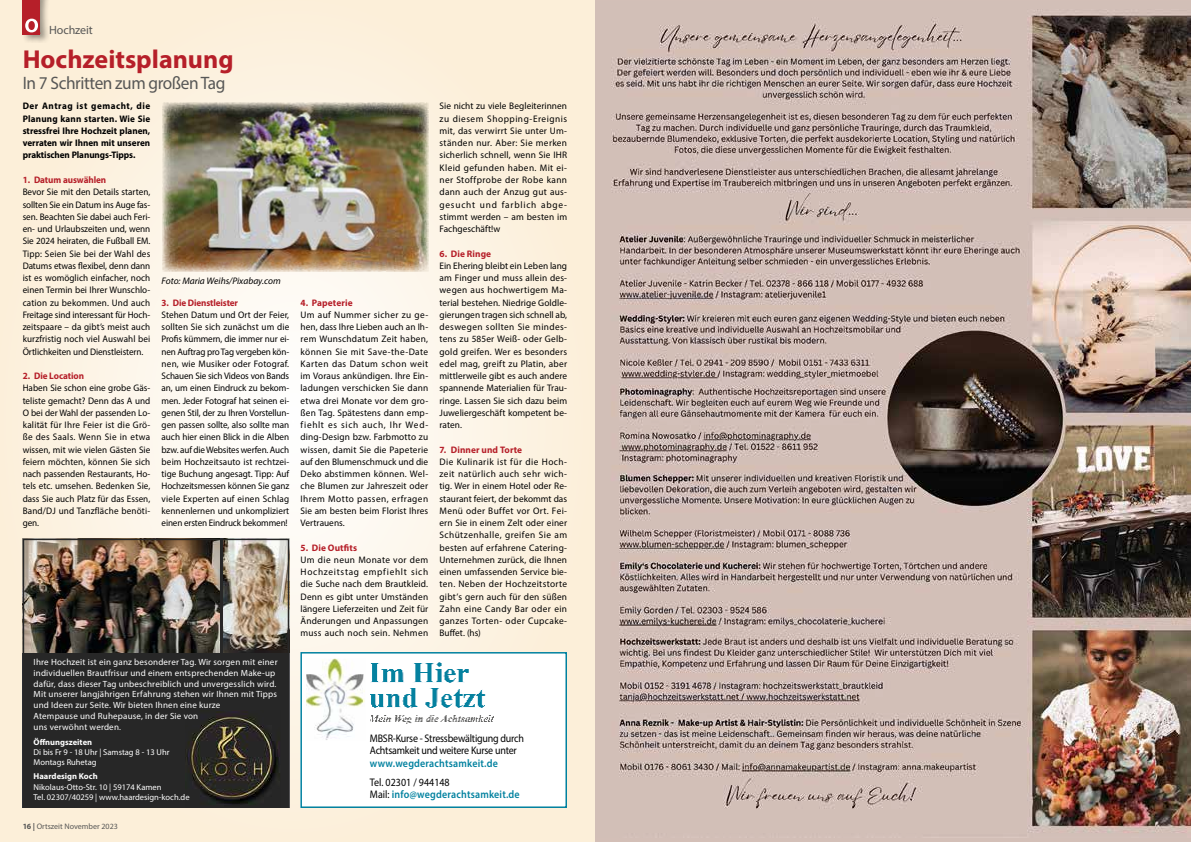
<style>
.page{position:relative;width:1191px;height:842px;background:#fff}
.page>*{position:absolute;margin:0;border:0;box-sizing:border-box;transform-origin:0 0}
.t1{font:700 26px "Myriad Pro";color:#b61f29}
.t2{font:18px "Myriad Pro";letter-spacing:-.025em;color:#575756;scale:.96 1}
.t3{font:12px "Myriad Pro";letter-spacing:-.005em;color:#575756}
.t4{font:600 11px/12px "Myriad Pro";letter-spacing:.02em;color:#00819f;scale:.91 1}
.t5{font:11px/12px "Myriad Pro";letter-spacing:-.02em;color:#000;scale:.91 1}
.t6{font:9.5px/12.3px "Myriad Pro";letter-spacing:.01em;color:#000;text-align:justify}
.t7{font:9.5px/12.3px "Myriad Pro";letter-spacing:.01em;color:#000;text-align:justify;scale:.96 1}
.t8{font:700 9.5px/12.3px "Myriad Pro";letter-spacing:-.01em;color:#000;text-align:justify;scale:.96 1}
.t9{font:700 9.5px "Myriad Pro";letter-spacing:-.005em;color:#b61f29}
.t10{font:700 9.5px "Myriad Pro";letter-spacing:-.005em;color:#b61f29;scale:.96 1}
.t11{font:italic 9.5px "Myriad Pro";color:#000}
.t12{font:9px/10.8px "Myriad Pro";letter-spacing:.02em;color:#fff}
.t13{font:8.5px/10.2px "Myriad Pro";color:#fff}
.t14{font:700 8.5px "Myriad Pro";color:#fff}
.t15{font:8px "Myriad Pro";color:#575756}
.s1{font-weight:700}
.s2{font-weight:400;color:#000}
</style>
<div class="page">
<svg style="left:0;top:0;width:595px;height:842px;fill:#fcf2e1"></svg>
<div style="left:21px;top:0;width:29px;height:44px;background:#000;opacity:.41"></div>
<div style="left:23px;top:0;width:17px;height:34px;background:#b61f29"></div>
<svg style="left:25px;top:19px;width:13px;height:13px"></svg>
<div style="left:23px;top:539px;width:266px;height:269px;background:#272727"></div>
<img style="left:26px;top:542px;width:193px;height:111px">
<img style="left:224px;top:542px;width:62px;height:111px">
<div style="left:23px;top:539px;width:266px;height:269px;border:2px solid #272727"></div>
<img style="left:185px;top:711px;width:96px;height:97px">
<img style="left:162px;top:103px;width:266px;height:168px">
<div style="left:300px;top:652px;width:267px;height:156px;background:#fff"></div>
<div style="left:300px;top:652px;width:267px;height:156px;border:2px solid #00819f"></div>
<img style="left:306px;top:659px;width:59px;height:81px">
<img style="left:370px;top:662px;width:124px;height:62px">
<img style="left:595px;top:1px;width:596px;height:837px">
<p class="t3" style="left:49px;top:22px;width:45px">Hochzeit</p>
<h1 class="t1" style="left:23px;top:42px;width:212px">Hochzeitsplanung</h1>
<h2 class="t2" style="left:23px;top:72px;width:213px">In 7 Schritten zum großen Tag</h2>
<p class="t8" style="left:23px;top:100px;width:134px">Der Antrag ist gemacht, die Planung kann starten. Wie Sie stressfrei Ihre Hochzeit planen, verraten wir Ihnen mit unseren praktischen Planungs-Tipps.</p>
<p class="t10" style="left:23px;top:174px;width:89px">1. Datum auswählen</p>
<p class="t7" style="left:23px;top:186px;width:134px">Bevor Sie mit den Details starten, sollten Sie ein Datum ins Auge fas&shy;sen. Beachten Sie dabei auch Feri&shy;en- und Urlaubszeiten und, wenn Sie 2024 heiraten, die Fußball EM.<br>Tipp: Seien Sie bei der Wahl des Datums etwas flexibel, denn dann ist es womöglich einfacher, noch einen Termin bei Ihrer Wunschlo&shy;cation zu bekommen. Und auch Freitage sind interessant für Hoch&shy;zeitspaare – da gibt’s meist auch kurzfristig noch viel Auswahl bei Örtlichkeiten und Dienstleistern.</p>
<p class="t10" style="left:23px;top:370px;width:65px">2. Die Location</p>
<p class="t7" style="left:23px;top:382px;width:134px">Haben Sie schon eine grobe Gäs&shy;teliste gemacht? Denn das A und O bei der Wahl der passenden Lo&shy;kalität für Ihre Feier ist die Grö&shy;ße des Saals. Wenn Sie in etwa wissen, mit wie vielen Gästen Sie feiern möchten, können Sie sich nach passenden Restaurants, Ho&shy;tels etc. umsehen. Bedenken Sie, dass Sie auch Platz für das Essen, Band/DJ und Tanzfläche benöti&shy;gen.</p>
<p class="t11" style="left:162px;top:275px;width:121px">Foto: Maria Weihs/Pixabay.com</p>
<p class="t10" style="left:162px;top:296px;width:81px">3. Die Dienstleister</p>
<p class="t7" style="left:162px;top:308px;width:134px">Stehen Datum und Ort der Feier, sollten Sie sich zunächst um die Profis kümmern, die immer nur ei&shy;nen Auftrag pro Tag vergeben kön&shy;nen, wie Musiker oder Fotograf.<br>Schauen Sie sich Videos von Bands an, um einen Eindruck zu bekom&shy;men. Jeder Fotograf hat seinen ei&shy;genen Stil, der zu Ihren Vorstellun&shy;gen passen sollte, also sollte man auch hier einen Blick in die Alben bzw. auf die Websites werfen. Auch beim Hochzeitsauto ist rechtzei&shy;tige Buchung angesagt. Tipp: Auf Hochzeitsmessen können Sie ganz viele Experten auf einen Schlag kennenlernen und unkompliziert einen ersten Eindruck bekommen!</p>
<p class="t12" style="left:34px;top:656px;width:245px">Ihre Hochzeit ist ein ganz besonderer Tag. Wir sorgen mit einer individuellen Brautfrisur und einem entsprechenden Make-up dafür, dass dieser Tag unbeschreiblich und unvergesslich wird.<br>Mit unserer langjährigen Erfahrung stehen wir Ihnen mit Tipps und Ideen zur Seite. Wir bieten Ihnen eine kurze<br>Atempause und Ruhepause, in der Sie von<br>uns verwöhnt werden.</p>
<p class="t14" style="left:34px;top:736px;width:60px">Öffnungszeiten</p>
<p class="t13" style="left:34px;top:747px;width:137px">Di bis Fr 9 - 18 Uhr | Samstag 8 - 13 Uhr<br>Montags Ruhetag</p>
<p class="t14" style="left:34px;top:771px;width:66px">Haardesign Koch</p>
<p class="t13" style="left:34px;top:781px;width:157px">Nikolaus-Otto-Str. 10 | 59174 Kamen<br>Tel. 02307/40259 | www.haardesign-koch.de</p>
<p class="t15" style="left:23px;top:822px;width:97px"><span class="s1">16 |</span> Ortszeit November 2023</p>
<p class="t9" style="left:300px;top:296px;width:53px">4. Papeterie</p>
<p class="t6" style="left:300px;top:308px;width:129px">Um auf Nummer sicher zu ge&shy;hen, dass Ihre Lieben auch an Ih&shy;rem Wunschdatum Zeit haben, können Sie mit Save-the-Date Karten das Datum schon weit im Voraus ankündigen. Ihre Ein&shy;ladungen verschicken Sie dann etwa drei Monate vor dem gro&shy;ßen Tag. Spätestens dann emp&shy;fiehlt es sich auch, Ihr Wed&shy;ding-Design bzw. Farbmotto zu wissen, damit Sie die Papeterie auf den Blumenschmuck und die Deko abstimmen können. Wel&shy;che Blumen zur Jahreszeit oder Ihrem Motto passen, erfragen Sie am besten beim Florist Ihres Vertrauens.</p>
<p class="t9" style="left:300px;top:541px;width:58px">5. Die Outfits</p>
<p class="t6" style="left:300px;top:553px;width:129px">Um die neun Monate vor dem Hochzeitstag empfiehlt sich die Suche nach dem Brautkleid.<br>Denn es gibt unter Umständen längere Lieferzeiten und Zeit für Änderungen und Anpassungen muss auch noch sein. Nehmen</p>
<p class="t6" style="left:439px;top:100px;width:129px">Sie nicht zu viele Begleiterinnen zu diesem Shopping-Ereignis mit, das verwirrt Sie unter Um&shy;ständen nur. Aber: Sie merken sicherlich schnell, wenn Sie IHR Kleid gefunden haben. Mit ei&shy;ner Stoffprobe der Robe kann dann auch der Anzug gut aus&shy;gesucht und farblich abge&shy;stimmt werden – am besten im Fachgeschäft!w</p>
<p class="t9" style="left:439px;top:247px;width:53px">6. Die Ringe</p>
<p class="t6" style="left:439px;top:259px;width:129px">Ein Ehering bleibt ein Leben lang am Finger und muss allein des&shy;wegen aus hochwertigem Ma&shy;terial bestehen. Niedrige Goldle&shy;gierungen tragen sich schnell ab, deswegen sollten Sie mindes&shy;tens zu 585er Weiß- oder Gelb&shy;gold greifen. Wer es besonders edel mag, greift zu Platin, aber mittlerweile gibt es auch andere spannende Materialien für Trau&shy;ringe. Lassen Sie sich dazu beim Juweliergeschäft kompetent be&shy;raten.</p>
<p class="t9" style="left:439px;top:443px;width:84px">7. Dinner und Torte</p>
<p class="t6" style="left:439px;top:455px;width:129px">Die Kulinarik ist für die Hoch&shy;zeit natürlich auch sehr wich&shy;tig. Wer in einem Hotel oder Re&shy;staurant feiert, der bekommt das Menü oder Buffet vor Ort. Fei&shy;ern Sie in einem Zelt oder einer Schützenhalle, greifen Sie am besten auf erfahrene Catering-Unternehmen zurück, die Ihnen einen umfassenden Service bie&shy;ten. Neben der Hochzeitstorte gibt’s gern auch für den süßen Zahn eine Candy Bar oder ein ganzes Torten- oder Cupcake-Buffet. (hs)</p>
<p class="t5" style="left:370px;top:733px;width:171px">MBSR-Kurse - Stressbewältigung durch<br>Achtsamkeit und weitere Kurse unter</p>
<p class="t4" style="left:370px;top:776px;width:166px"><span class="s2">Tel. 02301 / 944148<br>Mail:</span> info@wegderachtsamkeit.de</p>
<p class="t4" style="left:370px;top:757px;width:142px">www.wegderachtsamkeit.de</p>
</div>
